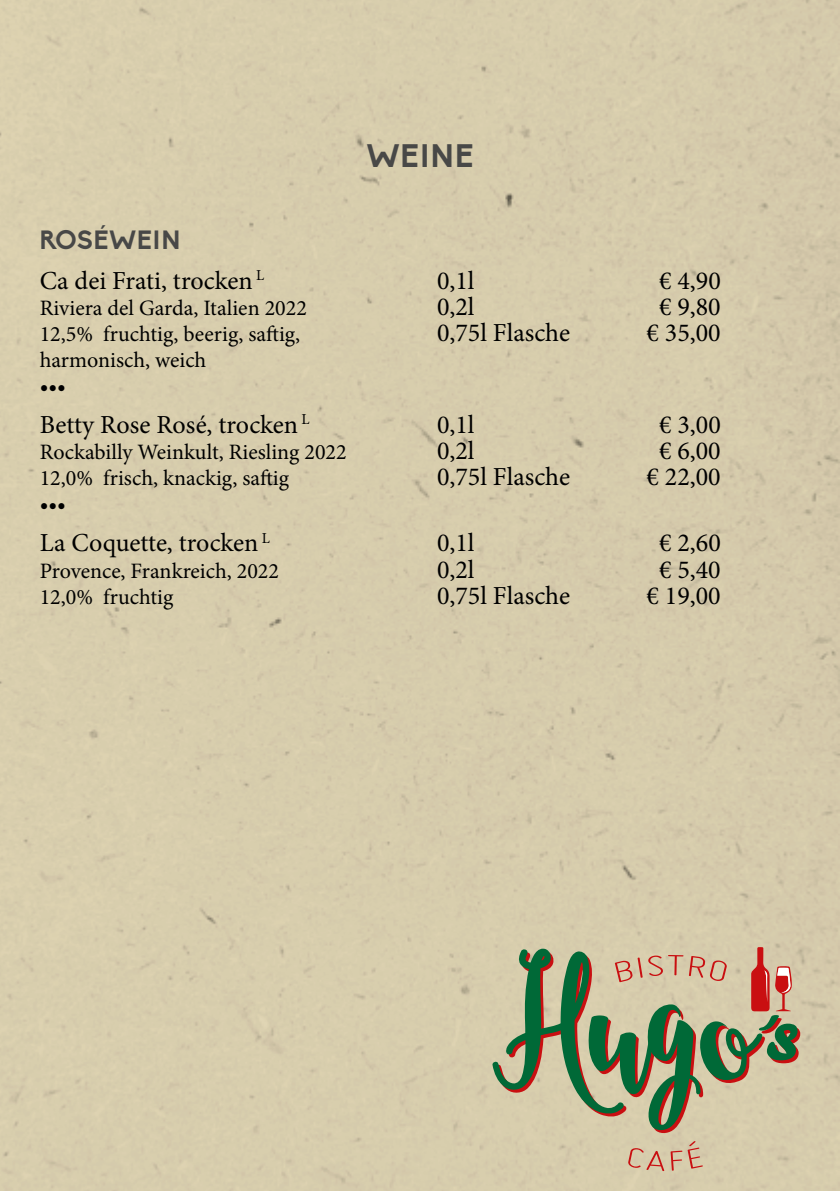
<style>
.page{position:relative;width:840px;height:1191px;background:#fff}
.page>*{position:absolute;margin:0;border:0;box-sizing:border-box;transform-origin:0 0}
.t1{font:700 32px "Biko";letter-spacing:.005em;color:#484847}
.t2{font:26px "Minion Pro";color:#000}
.t3{font:700 26px "Biko";color:#484847}
.t4{font:22px "Minion Pro";color:#000}
.t5{font:700 22px "Minion Pro";color:#000}
</style>
<div class="page">
<div style="left:0;top:0;width:839px;height:1191px;background:#d7cdac"></div>
<svg style="left:628px;top:1148px;width:36px;height:23px"></svg>
<svg style="left:670px;top:1141px;width:32px;height:29px"></svg>
<svg style="left:492px;top:947px;width:307px;height:187px"></svg>
<p class="t1" style="left:366px;top:136px;width:108px">WEINE</p>
<p class="t3" style="left:40px;top:224px;width:142px">ROSÉWEIN</p>
<p class="t2" style="left:40px;top:263px;width:226px">Ca dei Frati, trocken <sup>L</sup></p>
<p class="t2" style="left:437px;top:263px;width:39px">0,1l</p>
<p class="t2" style="left:658px;top:263px;width:63px">€ 4,90</p>
<p class="t4" style="left:40px;top:293px;width:268px">Riviera del Garda, Italien 2022</p>
<p class="t2" style="left:437px;top:289px;width:39px">0,2l</p>
<p class="t2" style="left:658px;top:289px;width:63px">€ 9,80</p>
<p class="t4" style="left:40px;top:319px;width:262px">12,5% fruchtig, beerig, saftig,</p>
<p class="t2" style="left:437px;top:315px;width:135px">0,75l Flasche</p>
<p class="t2" style="left:646px;top:315px;width:76px">€ 35,00</p>
<p class="t4" style="left:40px;top:345px;width:168px">harmonisch, weich</p>
<p class="t5" style="left:40px;top:370px;width:28px">•••</p>
<p class="t2" style="left:40px;top:407px;width:271px">Betty Rose Rosé, trocken <sup>L</sup></p>
<p class="t2" style="left:437px;top:407px;width:39px">0,1l</p>
<p class="t2" style="left:658px;top:407px;width:63px">€ 3,00</p>
<p class="t4" style="left:40px;top:437px;width:308px">Rockabilly Weinkult, Riesling 2022</p>
<p class="t2" style="left:437px;top:433px;width:39px">0,2l</p>
<p class="t2" style="left:658px;top:433px;width:63px">€ 6,00</p>
<p class="t4" style="left:40px;top:463px;width:251px">12,0% frisch, knackig, saftig</p>
<p class="t2" style="left:437px;top:460px;width:135px">0,75l Flasche</p>
<p class="t2" style="left:646px;top:460px;width:76px">€ 22,00</p>
<p class="t5" style="left:40px;top:489px;width:28px">•••</p>
<p class="t2" style="left:40px;top:526px;width:232px">La Coquette, trocken <sup>L</sup></p>
<p class="t2" style="left:437px;top:526px;width:39px">0,1l</p>
<p class="t2" style="left:658px;top:526px;width:63px">€ 2,60</p>
<p class="t4" style="left:40px;top:556px;width:241px">Provence, Frankreich, 2022</p>
<p class="t2" style="left:437px;top:552px;width:39px">0,2l</p>
<p class="t2" style="left:658px;top:552px;width:63px">€ 5,40</p>
<p class="t4" style="left:40px;top:582px;width:135px">12,0% fruchtig</p>
<p class="t2" style="left:437px;top:578px;width:135px">0,75l Flasche</p>
<p class="t2" style="left:646px;top:578px;width:76px">€ 19,00</p>
</div>
